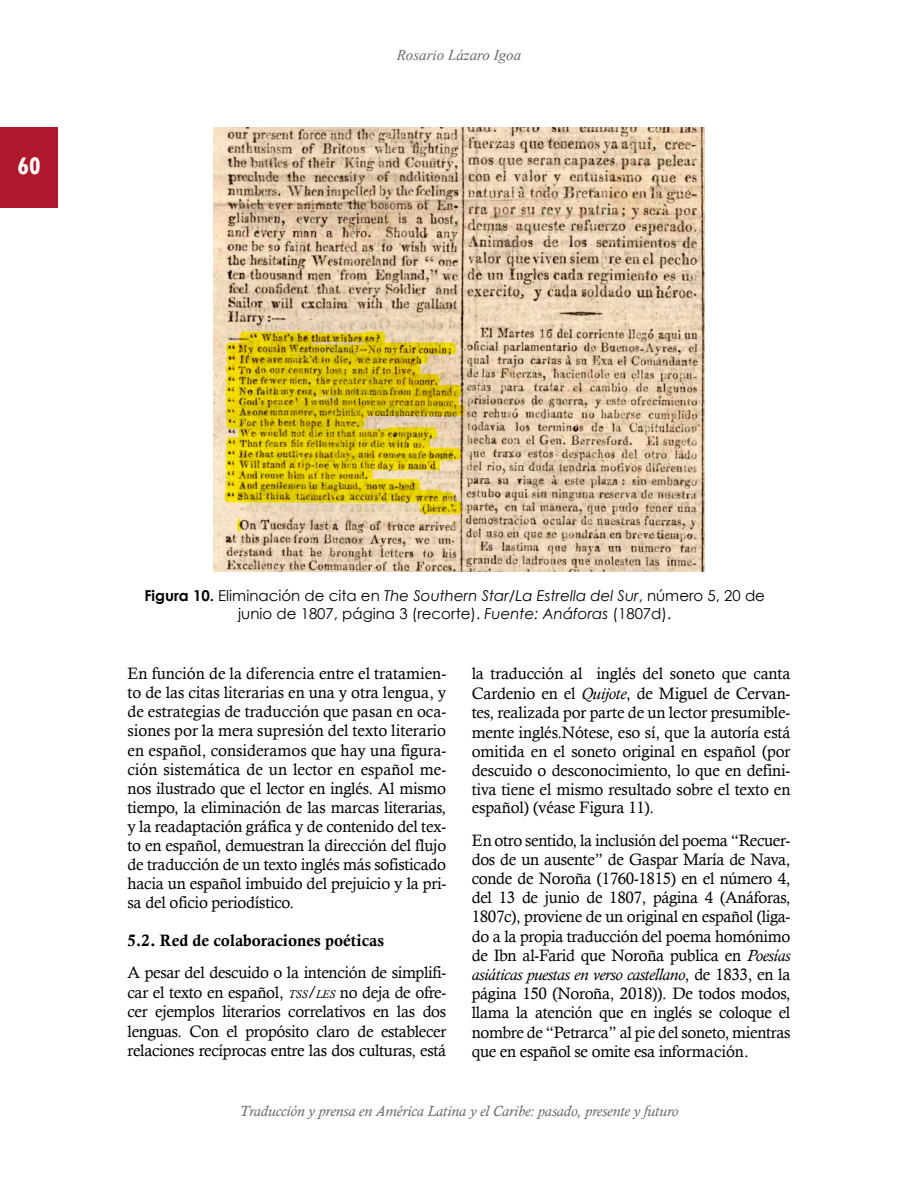
<style>
.page{position:relative;width:918px;height:1188px;background:#fff}
.page>*{position:absolute;margin:0;border:0;box-sizing:border-box;transform-origin:0 0}
.t1{font:700 condensed 27px "Tw Cen";color:#fff}
.t2{font:16.5px/19.2px "Calisto";letter-spacing:-.015em;color:#000;text-align:justify}
.t3{font:16.5px "Calis MT Bol";color:#000}
.t4{font:15px/18px "Century Gothic";color:#000;text-align:center}
.t5{font:italic 15px "Calisto";color:#666}
.t6{font:italic 15px "Times New Roman";color:#666}
.s1{font-weight:700}
.s2{font-style:italic}
.s3{font-style:italic;font-size:11.55px}
</style>
<div class="page">
<div style="left:0;top:128px;width:58px;height:80px;background:#af182c"></div>
<img style="left:213px;top:128px;width:492px;height:443px">
<h1 class="t1" style="left:17px;top:149px;width:25px">60</h1>
<p class="t6" style="left:397px;top:45px;width:126px">Rosario Lázaro Igoa</p>
<p class="t4" style="left:144px;top:586px;width:622px"><span class="s1">Figura 10.</span> Eliminación de cita en <span class="s2">The Southern Star/La Estrella del Sur</span>, número 5, 20 de junio de 1807, página 3 (recorte). <span class="s2">Fuente: Anáforas</span> (1807d).</p>
<p class="t2" style="left:128px;top:664px;width:320px">En función de la diferencia entre el tratamien&shy;to de las citas literarias en una y otra lengua, y de estrategias de traducción que pasan en oca&shy;siones por la mera supresión del texto literario en español, consideramos que hay una figura&shy;ción sistemática de un lector en español me&shy;nos ilustrado que el lector en inglés. Al mismo tiempo, la eliminación de las marcas literarias, y la readaptación gráfica y de contenido del tex&shy;to en español, demuestran la dirección del flujo de traducción de un texto inglés más sofisticado hacia un español imbuido del prejuicio y la pri&shy;sa del oficio periodístico.</p>
<p class="t3" style="left:128px;top:931px;width:258px">5.2. Red de colaboraciones poéticas</p>
<p class="t2" style="left:128px;top:963px;width:320px">A pesar del descuido o la intención de simplifi&shy;car el texto en español, <span class="s3">TSS</span><span class="s2">/</span><span class="s3">LES</span> no deja de ofre&shy;cer ejemplos literarios correlativos en las dos lenguas. Con el propósito claro de establecer relaciones recíprocas entre las dos culturas, está</p>
<p class="t2" style="left:472px;top:664px;width:320px">la traducción al inglés del soneto que canta Cardenio en el <span class="s2">Quijote</span>, de Miguel de Cervan&shy;tes, realizada por parte de un lector presumible&shy;mente inglés.Nótese, eso sí, que la autoría está omitida en el soneto original en español (por descuido o desconocimiento, lo que en defini&shy;tiva tiene el mismo resultado sobre el texto en español) (véase Figura 11).</p>
<p class="t2" style="left:472px;top:830px;width:320px">En otro sentido, la inclusión del poema “Recuer&shy;dos de un ausente” de Gaspar María de Nava, conde de Noroña (1760-1815) en el número 4, del 13 de junio de 1807, página 4 (Anáforas, 1807c), proviene de un original en español (liga&shy;do a la propia traducción del poema homónimo de Ibn al-Farid que Noroña publica en <span class="s2">Poesías asiáticas puestas en verso castellano</span>, de 1833, en la página 150 (Noroña, 2018)). De todos modos, llama la atención que en inglés se coloque el nombre de “Petrarca” al pie del soneto, mientras que en español se omite esa información.</p>
<p class="t5" style="left:240px;top:1103px;width:440px">Traducción y prensa en América Latina y el Caribe: pasado, presente y futuro</p>
</div>
